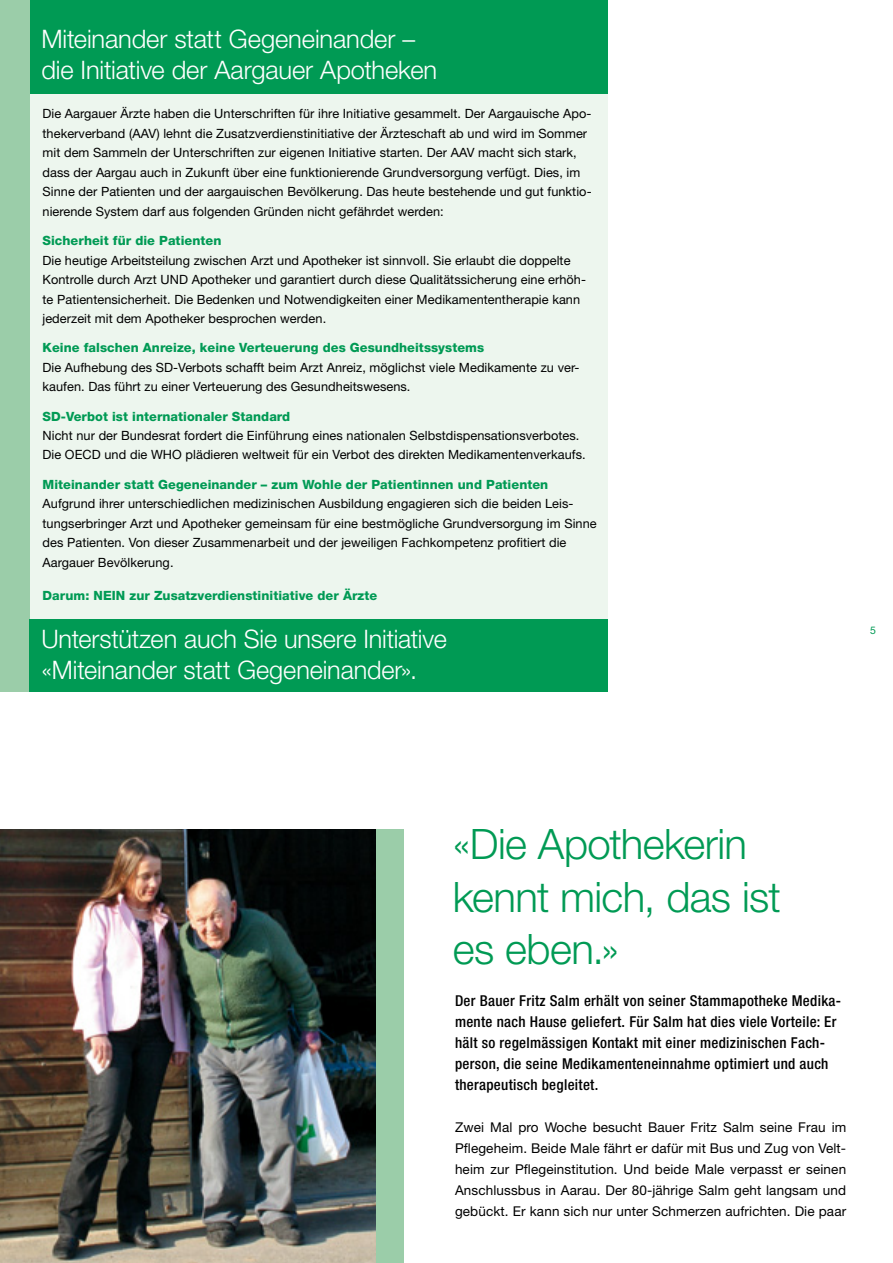
<style>
.page{position:relative;width:893px;height:1263px;background:#fff}
.page>*{position:absolute;margin:0;border:0;box-sizing:border-box;transform-origin:0 0}
.t1{font:300 42px/52.5px "Helvetica Neue LT Std";letter-spacing:-.015em;color:#009a54}
.t2{font:300 25.5px/31.5px "Helvetica Neue LT Std";letter-spacing:-.005em;color:#fff}
.t3{font:500 condensed 15px/21px "Helvetica Neue LT Std";letter-spacing:.02em;color:#000}
.t4{font:13.5px/21px "Helvetica Neue LT Std";letter-spacing:.01em;color:#000;text-align:justify}
.t5{font:12.75px/19.5px "Helvetica Neue LT Std";letter-spacing:.005em;color:#000}
.t6{font:800 12.75px "Helvetica Neue LT Std";letter-spacing:.005em;color:#009a54}
.t7{font:10.5px "Helvetica Neue LT Std";color:#009a54}
</style>
<div class="page">
<div style="left:30px;top:0;width:578px;height:94px;background:#009a54"></div>
<div style="left:30px;top:94px;width:578px;height:525px;background:#edf6ee"></div>
<div style="left:0;top:0;width:30px;height:691px;background:#9bcda9"></div>
<div style="left:30px;top:619px;width:578px;height:72px;background:#009a54"></div>
<div style="left:43px;top:829px;width:361px;height:434px;background:#9bcda9"></div>
<img style="left:0;top:829px;width:376px;height:434px">
<h2 class="t2" style="left:41px;top:23px;width:397px">Miteinander statt Gegeneinander – die Initiative der Aargauer Apotheken</h2>
<p class="t5" style="left:43px;top:104px;width:551px">Die Aargauer Ärzte haben die Unterschriften für ihre Initiative gesammelt. Der Aargauische Apo&shy;thekerverband (AAV) lehnt die Zusatzverdienstinitiative der Ärzteschaft ab und wird im Sommer mit dem Sammeln der Unterschriften zur eigenen Initiative starten. Der AAV macht sich stark, dass der Aargau auch in Zukunft über eine funktionierende Grundversorgung verfügt. Dies, im Sinne der Patienten und der aargauischen Bevölkerung. Das heute bestehende und gut funktio&shy;nierende System darf aus folgenden Gründen nicht gefährdet werden:</p>
<p class="t6" style="left:43px;top:233px;width:180px">Sicherheit für die Patienten</p>
<p class="t5" style="left:43px;top:250px;width:545px">Die heutige Arbeitsteilung zwischen Arzt und Apotheker ist sinnvoll. Sie erlaubt die doppelte Kontrolle durch Arzt UND Apotheker und garantiert durch diese Qualitätssicherung eine erhöh&shy;te Patientensicherheit. Die Bedenken und Notwendigkeiten einer Medikamententherapie kann jederzeit mit dem Apotheker besprochen werden.</p>
<p class="t6" style="left:43px;top:340px;width:443px">Keine falschen Anreize, keine Verteuerung des Gesundheitssystems</p>
<p class="t5" style="left:43px;top:357px;width:539px">Die Aufhebung des SD-Verbots schafft beim Arzt Anreiz, möglichst viele Medikamente zu ver&shy;kaufen. Das führt zu einer Verteuerung des Gesundheitswesens.</p>
<p class="t6" style="left:43px;top:408px;width:249px">SD-Verbot ist internationaler Standard</p>
<p class="t5" style="left:43px;top:425px;width:545px">Nicht nur der Bundesrat fordert die Einführung eines nationalen Selbstdispensationsverbotes.<br>Die OECD und die WHO plädieren weltweit für ein Verbot des direkten Medikamentenverkaufs.</p>
<p class="t6" style="left:43px;top:477px;width:507px">Miteinander statt Gegeneinander – zum Wohle der Patientinnen und Patienten</p>
<p class="t5" style="left:43px;top:494px;width:556px">Aufgrund ihrer unterschiedlichen medizinischen Ausbildung engagieren sich die beiden Leis&shy;tungserbringer Arzt und Apotheker gemeinsam für eine bestmögliche Grundversorgung im Sinne des Patienten. Von dieser Zusammenarbeit und der jeweiligen Fachkompetenz profitiert die Aargauer Bevölkerung.</p>
<p class="t6" style="left:43px;top:588px;width:336px">Darum: NEIN zur Zusatzverdienstinitiative der Ärzte</p>
<h2 class="t2" style="left:41px;top:622px;width:407px">Unterstützen auch Sie unsere Initiative «Miteinander statt Gegeneinander».</h2>
<p class="t7" style="left:870px;top:624px;width:7px">5</p>
<h1 class="t1" style="left:453px;top:817px;width:329px">«Die Apothekerin kennt mich, das ist es eben.»</h1>
<p class="t3" style="left:455px;top:990px;width:388px">Der Bauer Fritz Salm erhält von seiner Stammapotheke Medika&shy;mente nach Hause geliefert. Für Salm hat dies viele Vorteile: Er hält so regelmässigen Kontakt mit einer medizinischen Fach&shy;person, die seine Medikamenteneinnahme optimiert und auch therapeutisch begleitet.</p>
<p class="t4" style="left:455px;top:1117px;width:393px">Zwei Mal pro Woche besucht Bauer Fritz Salm seine Frau im Pflegeheim. Beide Male fährt er dafür mit Bus und Zug von Velt&shy;heim zur Pflegeinstitution. Und beide Male verpasst er seinen Anschlussbus in Aarau. Der 80-jährige Salm geht langsam und gebückt. Er kann sich nur unter Schmerzen aufrichten. Die paar</p>
</div>
